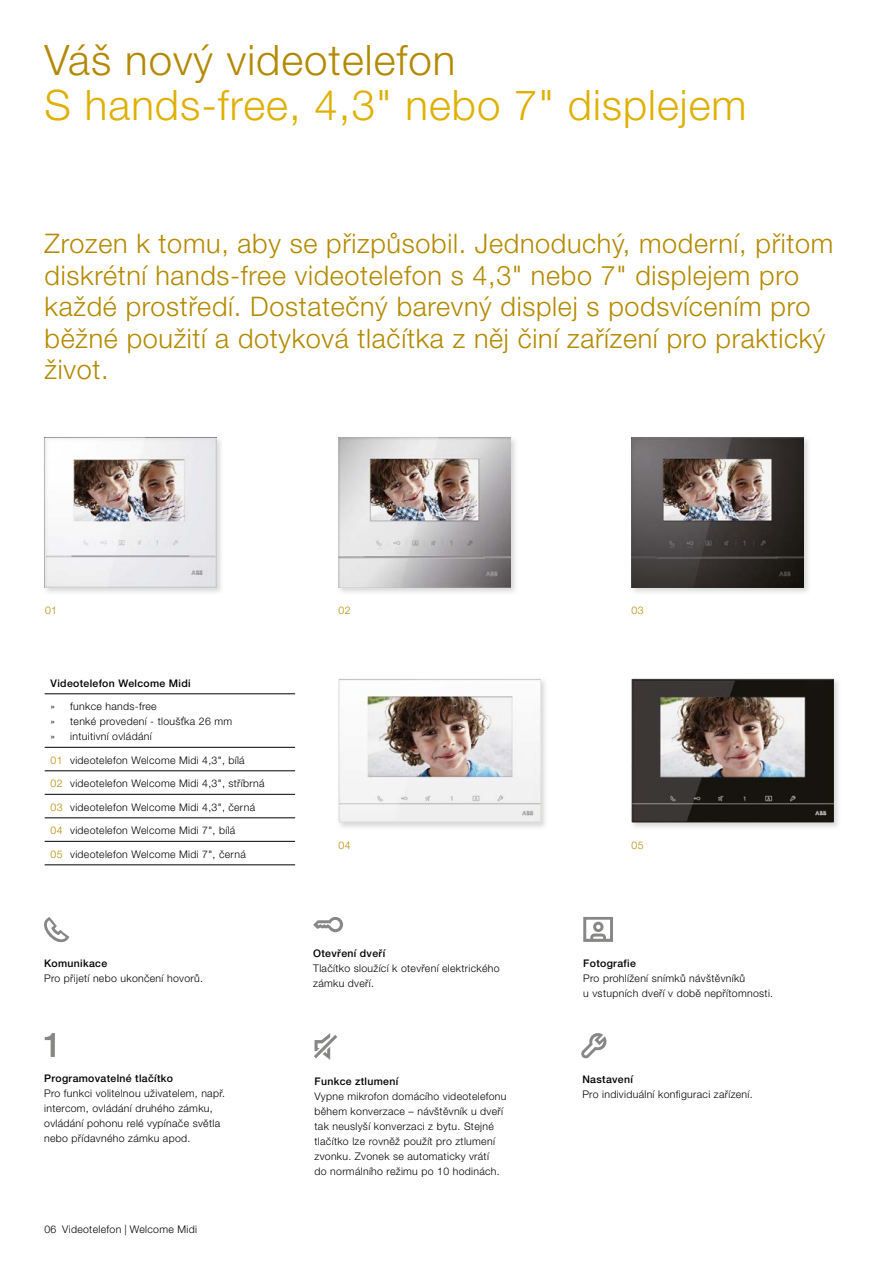
<style>
.page{position:relative;width:893px;height:1263px;background:#fff}
.page>*{position:absolute;margin:0;border:0;box-sizing:border-box;transform-origin:0 0}
.t1{font:300 42px "Helvetica Neue CE";letter-spacing:.025em;color:#dfb000}
.t2{font:300 42px "Helvetica Neue CE";letter-spacing:.025em;color:#b38900}
.t3{font:300 27px/31.5px "Helvetica Neue CE";letter-spacing:.025em;color:#b38900}
.t4{font:300 10.5px/15px "Helvetica Neue CE";letter-spacing:.03em;color:#000}
.t5{font:500 10.5px "Helvetica Neue CE";letter-spacing:.03em;color:#000}
.t6{font:300 10.5px "Helvetica Neue CE";letter-spacing:.03em;color:#b38900}
.s1{color:#b38900}
.s2{font-family:"Helvetica Neue LT Pro"}
</style>
<div class="page">
<hr style="left:45px;top:693px;width:250px;height:1px;background:#000">
<hr style="left:45px;top:747px;width:250px;height:1px;background:#000">
<hr style="left:45px;top:770px;width:250px;height:1px;background:#000">
<hr style="left:45px;top:794px;width:250px;height:1px;background:#000">
<hr style="left:45px;top:817px;width:250px;height:1px;background:#000">
<hr style="left:45px;top:841px;width:250px;height:1px;background:#000">
<hr style="left:45px;top:864px;width:250px;height:1px;background:#000">
<img style="left:44px;top:437px;width:177px;height:156px">
<img style="left:45px;top:437px;width:171px;height:150px">
<img style="left:338px;top:437px;width:177px;height:156px">
<img style="left:338px;top:437px;width:172px;height:150px">
<img style="left:631px;top:437px;width:177px;height:156px">
<img style="left:632px;top:437px;width:171px;height:150px">
<svg style="left:44px;top:917px;width:25px;height:25px"></svg>
<svg style="left:313px;top:917px;width:30px;height:15px"></svg>
<svg style="left:314px;top:1033px;width:23px;height:27px"></svg>
<svg style="left:583px;top:917px;width:30px;height:25px"></svg>
<svg style="left:581px;top:1033px;width:26px;height:26px"></svg>
<svg style="left:45px;top:1033px;width:10px;height:24px"></svg>
<img style="left:338px;top:679px;width:203px;height:143px">
<img style="left:632px;top:679px;width:202px;height:143px">
<h1 class="t2" style="left:45px;top:35px;width:412px">Váš nový videotelefon</h1>
<h1 class="t1" style="left:45px;top:80px;width:703px">S hands-free, 4,3" nebo 7" displejem</h1>
<p class="t3" style="left:45px;top:228px;width:790px">Zrozen k tomu, aby se přizpůsobil. Jednoduchý, moderní, přitom diskrétní hands-free videotelefon s 4,3" nebo 7" displejem pro každé prostředí. Dostatečný barevný displej s podsvícením pro běžné použití a dotyková tlačítka z něj činí zařízení pro praktický život.</p>
<p class="t6" style="left:45px;top:604px;width:13px">01</p>
<p class="t6" style="left:338px;top:604px;width:13px">02</p>
<p class="t5" style="left:51px;top:677px;width:142px">Videotelefon Welcome Midi</p>
<p class="t4" style="left:51px;top:699px;width:183px">» funkce hands-free<br>» tenké provedení - tloušťka 26 mm » intuitivní ovládání</p>
<p class="t4" style="left:51px;top:753px;width:196px"><span class="s1">01</span> videotelefon Welcome Midi 4,3<span class="s2">"</span>, bílá</p>
<p class="t4" style="left:51px;top:776px;width:216px"><span class="s1">02</span> videotelefon Welcome Midi 4,3<span class="s2">"</span>, stříbrná</p>
<p class="t4" style="left:51px;top:800px;width:206px"><span class="s1">03</span> videotelefon Welcome Midi 4,3<span class="s2">"</span>, černá</p>
<p class="t4" style="left:51px;top:823px;width:186px"><span class="s1">04</span> videotelefon Welcome Midi 7<span class="s2">"</span>, bílá</p>
<p class="t4" style="left:51px;top:847px;width:197px"><span class="s1">05</span> videotelefon Welcome Midi 7<span class="s2">"</span>, černá</p>
<p class="t5" style="left:44px;top:957px;width:65px">Komunikace</p>
<p class="t4" style="left:44px;top:971px;width:160px">Pro přijetí nebo ukončení hovorů.</p>
<p class="t5" style="left:44px;top:1072px;width:130px">Programovatelné tlačítko</p>
<p class="t4" style="left:44px;top:1086px;width:182px">Pro funkci volitelnou uživatelem, např. intercom, ovládání druhého zámku, ovládání pohonu relé vypínače světla nebo přídavného zámku apod.</p>
<p class="t4" style="left:45px;top:1222px;width:154px">06 Videotelefon | Welcome Midi</p>
<p class="t6" style="left:338px;top:839px;width:13px">04</p>
<p class="t5" style="left:313px;top:947px;width:74px">Otevření dveří</p>
<p class="t4" style="left:313px;top:961px;width:188px">Tlačítko sloužící k otevření elektrického zámku dveří.</p>
<p class="t5" style="left:315px;top:1075px;width:85px">Funkce ztlumení</p>
<p class="t4" style="left:315px;top:1089px;width:194px">Vypne mikrofon domácího videotelefonu během konverzace – návštěvník u dveří tak neuslyší konverzaci z bytu. Stejné tlačítko lze rovněž použít pro ztlumení zvonku. Zvonek se automaticky vrátí<br>do normálního režimu po 10 hodinách.</p>
<p class="t6" style="left:632px;top:604px;width:13px">03</p>
<p class="t6" style="left:632px;top:839px;width:13px">05</p>
<p class="t5" style="left:583px;top:956px;width:54px">Fotografie</p>
<p class="t4" style="left:583px;top:970px;width:191px">Pro prohlížení snímků návštěvníků<br>u vstupních dveří v době nepřítomnosti.</p>
<p class="t5" style="left:582px;top:1073px;width:52px">Nastavení</p>
<p class="t4" style="left:582px;top:1087px;width:172px">Pro individuální konfiguraci zařízení.</p>
</div>
